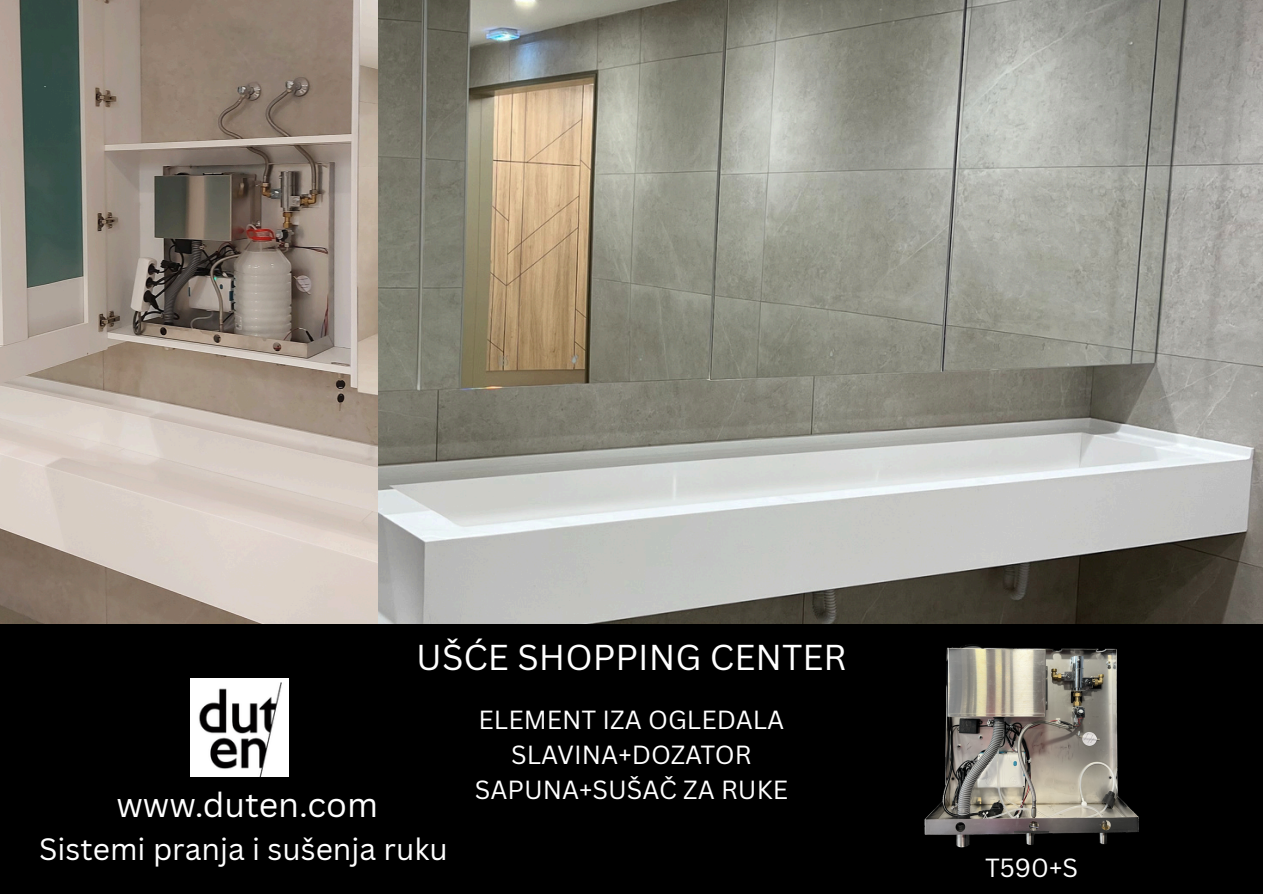
<style>
.page{position:relative;width:1263px;height:894px;background:#fff}
.page>*{position:absolute;margin:0;border:0;box-sizing:border-box;transform-origin:0 0}
.t1{font:34.95px "Canva Sans";color:#fff}
.t2{font:33.75px "Canva Sans";color:#fff}
.t3{font:30px "Canva Sans";color:#fff}
.t4{font:25.5px/34.8px "Canva Sans";color:#fff;text-align:center}
</style>
<div class="page">
<div style="left:0;top:0;width:1263px;height:893px;background:#000"></div>
<img style="left:190px;top:678px;width:98px;height:98px">
<img style="left:377px;top:0;width:886px;height:623px">
<img style="left:0;top:0;width:377px;height:623px">
<img style="left:925px;top:644px;width:214px;height:203px">
<img style="left:1014px;top:831px;width:35px;height:16px">
<p class="t1" style="left:416px;top:632px;width:432px">UŠĆE SHOPPING CENTER</p>
<p class="t2" style="left:116px;top:780px;width:263px">www.duten.com</p>
<h2 class="t3" style="left:39px;top:828px;width:410px">Sistemi pranja i sušenja ruku</h2>
<h1 class="t4" style="left:475px;top:701px;width:315px">ELEMENT IZA OGLEDALA<br>SLAVINA+DOZATOR<br>SAPUNA+SUŠAČ ZA RUKE</h1>
<p class="t4" style="left:985px;top:849px;width:95px">T590+S</p>
</div>
